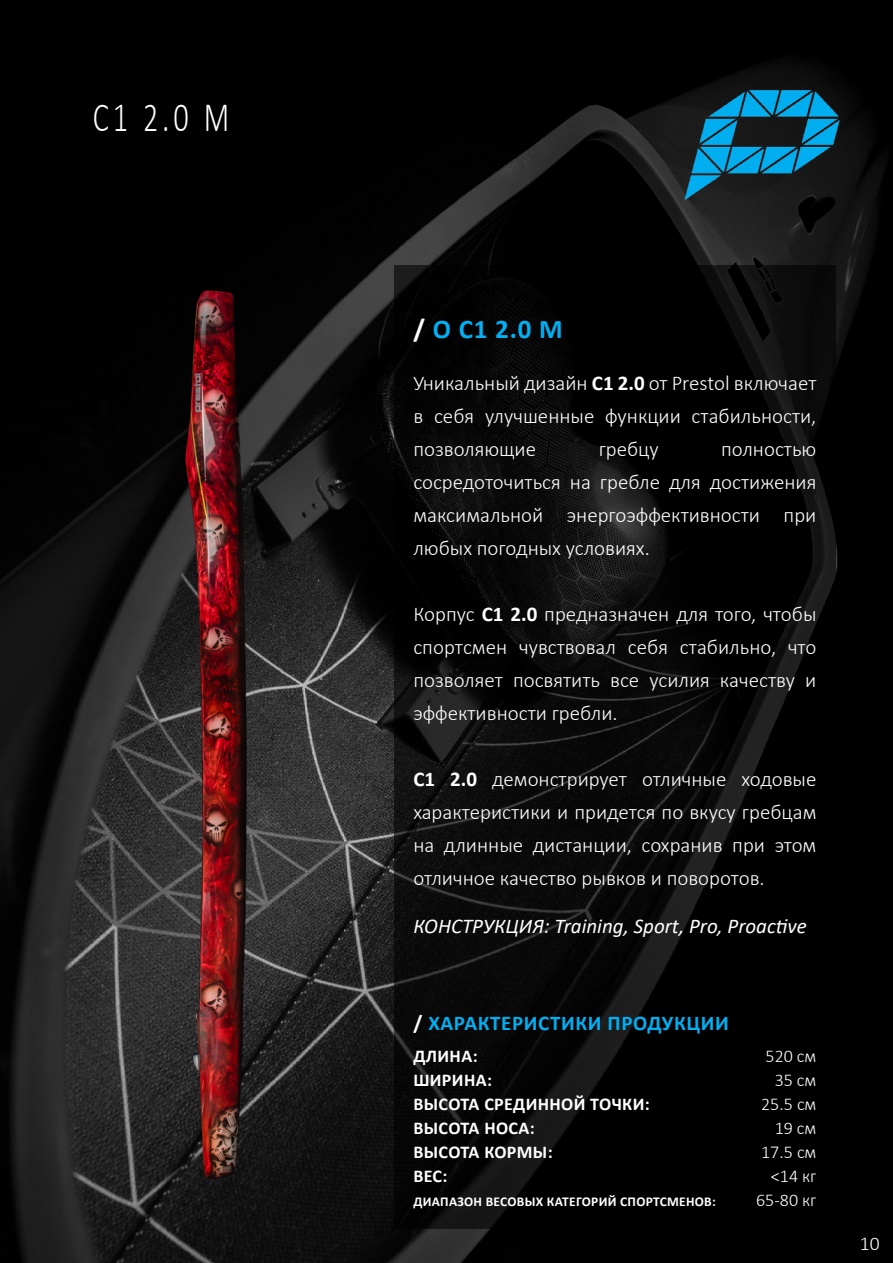
<style>
.page{position:relative;width:893px;height:1263px;background:#fff}
.page>*{position:absolute;margin:0;border:0;box-sizing:border-box;transform-origin:0 0}
.t1{font:300 42px "Calibri";color:#fff;scale:.72 1}
.t2{font:700 27px "Calibri";color:#01aff2}
.t3{font:300 21px/33px "Calibri";color:#fff;text-align:justify}
.t4{font:italic 21px "Calibri";color:#fff}
.t5{font:700 21px "Calibri";letter-spacing:.03em;color:#01aff2}
.t6{font:300 19.5px "Calibri";color:#fff}
.t7{font:700 18px/24px "Calibri";letter-spacing:.02em;color:#fff}
.t8{font:300 18px/24px "Calibri";color:#fff;text-align:right}
.t9{font:700 13.5px "Calibri";letter-spacing:.02em;color:#fff}
.s1{color:#fff}
.s2{font-weight:700}
</style>
<div class="page">
<img style="left:0;top:0;width:893px;height:1263px">
<svg style="left:394px;top:266px;width:441px;height:963px;background:#070707"></svg>
<img style="left:677px;top:54px;width:170px;height:170px">
<img style="left:178px;top:288px;width:77px;height:895px">
<h1 class="t1" style="left:93px;top:91px;width:191px">C1 2.0 M</h1>
<p class="t2" style="left:413px;top:310px;width:151px"><span class="s1">/</span> O C1 2.0 M</p>
<p class="t3" style="left:413px;top:366px;width:405px">Уникальный дизайн <span class="s2">C1 2.0</span> от Prestol включает в себя улучшенные функции стабильности, позволяющие</p>
<p class="t3" style="left:599px;top:432px;width:61px">гребцу</p>
<p class="t3" style="left:413px;top:432px;width:405px;text-indent:308px">полностью сосредоточиться на гребле для достижения максимальной энергоэффективности при любых погодных условиях.</p>
<p class="t3" style="left:413px;top:597px;width:405px">Корпус <span class="s2">C1 2.0</span> предназначен для того, чтобы спортсмен чувствовал себя стабильно, что позволяет посвятить все усилия качеству и эффективности гребли.</p>
<p class="t3" style="left:413px;top:762px;width:405px"><span class="s2">C1 2.0</span> демонстрирует отличные ходовые характеристики и придется по вкусу гребцам на длинные дистанции, сохранив при этом отличное качество рывков и поворотов.</p>
<p class="t4" style="left:413px;top:911px;width:395px">КОНСТРУКЦИЯ: Training, Sport, Pro, Proactive</p>
<p class="t5" style="left:413px;top:1008px;width:317px"><span class="s1">/</span> ХАРАКТЕРИСТИКИ ПРОДУКЦИИ</p>
<p class="t7" style="left:413px;top:1043px;width:238px">ДЛИНА:<br>ШИРИНА:<br>ВЫСОТА СРЕДИННОЙ ТОЧКИ:<br>ВЫСОТА НОСА:<br>ВЫСОТА КОРМЫ:<br>ВЕС:</p>
<p class="t9" style="left:413px;top:1191px;width:304px">ДИАПАЗОН ВЕСОВЫХ КАТЕГОРИЙ СПОРТСМЕНОВ:</p>
<p class="t8" style="left:756px;top:1043px;width:62px">520 см<br>35 см<br>25.5 см<br>19 см<br>17.5 см &lt;14 кг<br>65-80 кг</p>
<p class="t6" style="left:860px;top:1231px;width:21px">10</p>
</div>
